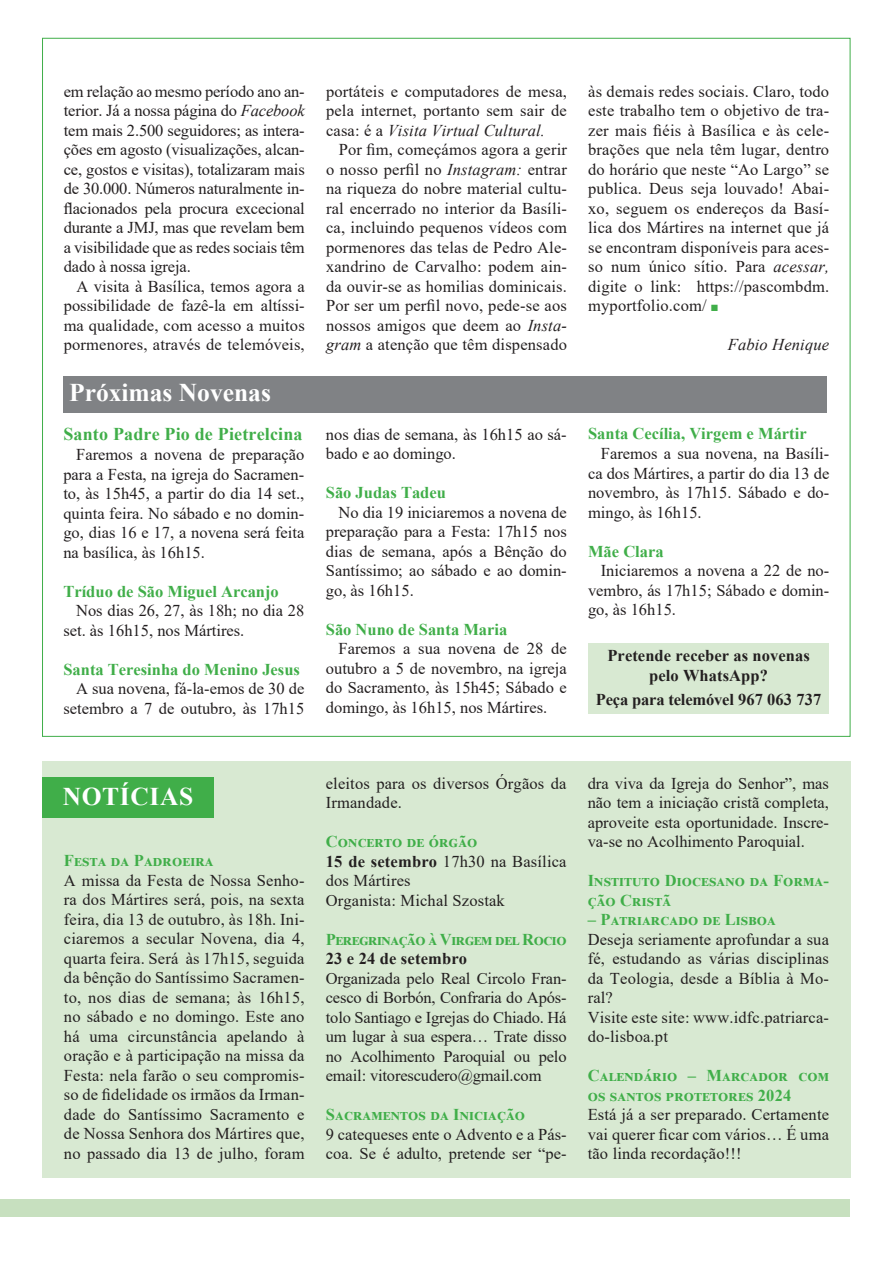
<style>
.page{position:relative;width:893px;height:1263px;background:#fff}
.page>*{position:absolute;margin:0;border:0;box-sizing:border-box;transform-origin:0 0}
.t1{font:700 25.5px "Times New Roman";color:#fff}
.t2{font:700 25.5px "Times New Roman";letter-spacing:.025em;color:#fff}
.t3{font:700 18px "Times New Roman";letter-spacing:.01em;color:#40ae49}
.t4{font:16.5px/19.5px "Times New Roman";color:#231f20;text-align:justify}
.t5{font:700 16.5px/19.5px "Times New Roman";color:#40ae49}
.t6{font:700 16.5px/19.5px "Times New Roman";letter-spacing:.035em;color:#40ae49}
.t7{font:700 16.5px/19.5px "Times New Roman";letter-spacing:.005em;color:#231f20;text-align:center}
.t8{font:700 16.5px "Times New Roman";letter-spacing:.04em;color:#40ae49}
.t9{font:italic 16.5px "Times New Roman";letter-spacing:.01em;color:#231f20}
.s1{font-style:italic}
.s2{font-family:"Dixieland Normal";font-size:9px;color:#40ae49}
.s3{font-weight:700;color:#40ae49}
.s4{font-weight:700}
</style>
<div class="page">
<div style="left:42px;top:761px;width:808px;height:417px;background:#d8e9d2"></div>
<div style="left:0;top:1199px;width:850px;height:17px;background:#c7e0bf"></div>
<div style="left:588px;top:644px;width:241px;height:70px;background:#d8e9d2"></div>
<div style="left:43px;top:777px;width:171px;height:41px;background:#40ae49"></div>
<div style="left:63px;top:377px;width:763px;height:36px;background:#808285"></div>
<p class="t4" style="left:64px;top:81px;width:242px">em relação ao mesmo período ano an&shy;terior. Já a nossa página do <span class="s1">Facebook </span>tem mais 2.500 seguidores; as intera&shy;ções em agosto (visualizações, alcan&shy;ce, gostos e visitas), totalizaram mais de 30.000. Números naturalmente in&shy;flacionados pela procura excecional durante a JMJ, mas que revelam bem a visibilidade que as redes sociais têm dado à nossa igreja.</p>
<p class="t4" style="left:64px;top:276px;width:242px;text-indent:13px">A visita à Basílica, temos agora a possibilidade de fazê-la em altíssi&shy;ma qualidade, com acesso a muitos pormenores, através de telemóveis,</p>
<h1 class="t1" style="left:69px;top:374px;width:203px">Próximas Novenas</h1>
<p class="t3" style="left:63px;top:421px;width:241px">Santo Padre Pio de Pietrelcina</p>
<p class="t4" style="left:63px;top:444px;width:242px;text-indent:13px">Faremos a novena de preparação para a Festa, na igreja do Sacramen&shy;to, às 15h45, a partir do dia 14 set., quinta feira. No sábado e no domin&shy;go, dias 16 e 17, a novena será feita na basílica, às 16h15.</p>
<p class="t5" style="left:63px;top:581px;width:217px">Tríduo de São Miguel Arcanjo</p>
<p class="t4" style="left:63px;top:600px;width:242px;text-indent:13px">Nos dias 26, 27, às 18h; no dia 28 set. às 16h15, nos Mártires.</p>
<p class="t5" style="left:63px;top:659px;width:238px">Santa Teresinha do Menino Jesus</p>
<p class="t4" style="left:63px;top:678px;width:242px;text-align:right">A sua novena, fá-la-emos de 30 de setembro a 7 de outubro, às 17h15</p>
<p class="t4" style="left:326px;top:81px;width:242px">portáteis e computadores de mesa, pela internet, portanto sem sair de casa: é a <span class="s1">Visita Virtual Cultural.</span></p>
<p class="t4" style="left:326px;top:139px;width:242px;text-indent:13px">Por fim, começámos agora a gerir o nosso perfil no <span class="s1">Instagram:</span> entrar na riqueza do nobre material cultu&shy;ral encerrado no interior da Basíli&shy;ca, incluindo pequenos vídeos com pormenores das telas de Pedro Ale&shy;xandrino de Carvalho: podem ain&shy;da ouvir-se as homilias dominicais.<br>Por ser um perfil novo, pede-se aos nossos amigos que deem ao <span class="s1">Insta&shy;gram</span> a atenção que têm dispensado</p>
<p class="t4" style="left:326px;top:424px;width:242px">nos dias de semana, às 16h15 ao sá&shy;bado e ao domingo.</p>
<p class="t5" style="left:326px;top:482px;width:122px">São Judas Tadeu</p>
<p class="t4" style="left:326px;top:502px;width:242px;text-indent:13px">No dia 19 iniciaremos a novena de preparação para a Festa: 17h15 nos dias de semana, após a Bênção do Santíssimo; ao sábado e ao domin&shy;go, às 16h15.</p>
<p class="t5" style="left:326px;top:619px;width:183px">São Nuno de Santa Maria</p>
<p class="t4" style="left:326px;top:638px;width:242px;text-indent:13px">Faremos a sua novena de 28 de outubro a 5 de novembro, na igreja do Sacramento, às 15h45; Sábado e domingo, às 16h15, nos Mártires.</p>
<p class="t4" style="left:588px;top:81px;width:242px">às demais redes sociais. Claro, todo este trabalho tem o objetivo de tra&shy;zer mais fiéis à Basílica e às cele&shy;brações que nela têm lugar, dentro do horário que neste “Ao Largo” se publica. Deus seja louvado! Abai&shy;xo, seguem os endereços da Basí&shy;lica dos Mártires na internet que já se encontram disponíveis para aces&shy;so num único sítio. Para <span class="s1">acessar, </span>digite o link: https://pascombdm. myportfolio.com/ <span class="s2">n</span></p>
<p class="t9" style="left:728px;top:333px;width:103px">Fabio Henique</p>
<p class="t5" style="left:588px;top:424px;width:220px">Santa Cecília, Virgem e Mártir</p>
<p class="t4" style="left:588px;top:443px;width:243px;text-indent:13px">Faremos a sua novena, na Basíli&shy;ca dos Mártires, a partir do dia 13 de novembro, às 17h15. Sábado e do&shy;mingo, às 16h15.</p>
<p class="t5" style="left:588px;top:541px;width:77px">Mãe Clara</p>
<p class="t4" style="left:588px;top:560px;width:243px;text-indent:13px">Iniciaremos a novena a 22 de no&shy;vembro, ás 17h15; Sábado e domin&shy;go, às 16h15.</p>
<p class="t7" style="left:607px;top:645px;width:204px">Pretende receber as novenas pelo WhatsApp?</p>
<p class="t7" style="left:596px;top:689px;width:227px">Peça para telemóvel 967 063 737</p>
<h1 class="t2" style="left:63px;top:777px;width:132px">NOTÍCIAS</h1>
<p class="t4" style="left:326px;top:773px;width:242px">eleitos para os diversos Órgãos da<br>Irmandade.</p>
<p class="t4" style="left:326px;top:831px;width:242px;text-align:left"><span class="s3">Concerto de órgão<br></span><span class="s4">15 de setembro</span> 17h30 na Basílica dos Mártires<br>Organista: Michal Szostak</p>
<p class="t5" style="left:326px;top:929px;width:242px">Peregrinação à Virgem del Rocio</p>
<p class="t7" style="left:326px;top:948px;width:143px">23 e 24 de setembro</p>
<p class="t4" style="left:326px;top:968px;width:242px">Organizada pelo Real Circolo Fran&shy;cesco di Borbón, Confraria do Após&shy;tolo Santiago e Igrejas do Chiado. Há um lugar à sua espera… Trate disso no Acolhimento Paroquial ou pelo email: vitorescudero@gmail.com</p>
<p class="t6" style="left:326px;top:1105px;width:201px">Sacramentos da Iniciação</p>
<p class="t4" style="left:326px;top:1124px;width:242px">9 catequeses ente o Advento e a Pás&shy;coa. Se é adulto, pretende ser “pe-</p>
<p class="t6" style="left:64px;top:850px;width:151px">Festa da Padroeira</p>
<p class="t4" style="left:64px;top:870px;width:242px">A missa da Festa de Nossa Senho&shy;ra dos Mártires será, pois, na sexta feira, dia 13 de outubro, às 18h. Ini&shy;ciaremos a secular Novena, dia 4, quarta feira. Será às 17h15, seguida da bênção do Santíssimo Sacramen&shy;to, nos dias de semana; às 16h15, no sábado e no domingo. Este ano há uma circunstância apelando à oração e à participação na missa da Festa: nela farão o seu compromis&shy;so de fidelidade os irmãos da Irman&shy;dade do Santíssimo Sacramento e de Nossa Senhora dos Mártires que, no passado dia 13 de julho, foram</p>
<p class="t4" style="left:588px;top:773px;width:243px">dra viva da Igreja do Senhor”, mas não tem a iniciação cristã completa, aproveite esta oportunidade. Inscre&shy;va-se no Acolhimento Paroquial.</p>
<p class="t5" style="left:588px;top:871px;width:243px">Instituto Diocesano da Forma&shy;ção Cristã</p>
<p class="t8" style="left:588px;top:908px;width:189px">– Patriarcado de Lisboa</p>
<p class="t4" style="left:588px;top:929px;width:243px;text-align:left">Deseja seriamente aprofundar a sua fé, estudando as várias disciplinas da Teologia, desde a Bíblia à Mo&shy;ral?<br>Visite este site: www.idfc.patriarca&shy;do-lisboa.pt</p>
<p class="t6" style="left:588px;top:1066px;width:243px">Calendário – Marcador com os santos protetores 2024</p>
<p class="t4" style="left:588px;top:1105px;width:243px">Está já a ser preparado. Certamente vai querer ficar com vários… É uma tão linda recordação!!!</p>
</div>
